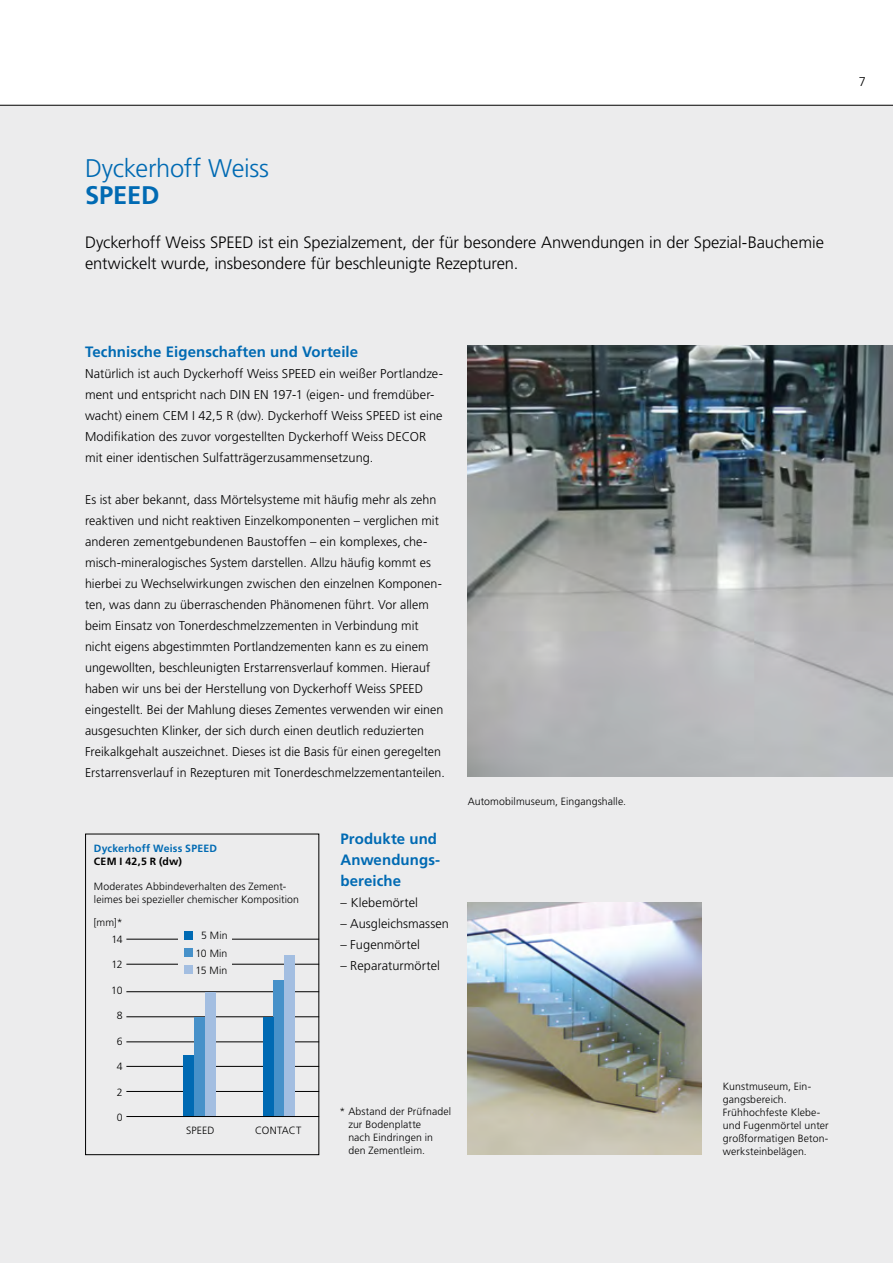
<style>
.page{position:relative;width:893px;height:1263px;background:#fff}
.page>*{position:absolute;margin:0;border:0;box-sizing:border-box;transform-origin:0 0}
.t1{font:300 25.5px "Frutiger LT Std";letter-spacing:-.01em;color:#006ab3}
.t2{font:700 25.5px "Frutiger LT Std";letter-spacing:-.005em;color:#006ab3}
.t3{font:300 16.5px/21px "Frutiger LT Std";letter-spacing:-.005em;color:#000}
.t4{font:700 15px/21px "Frutiger LT Std";letter-spacing:.005em;color:#006ab3}
.t5{font:300 12.75px/21px "Frutiger LT Std";letter-spacing:.005em;color:#000}
.t6{font:300 10.5px/12.9px "Frutiger LT Std";letter-spacing:.01em;color:#000}
.t7{font:700 10.5px "Frutiger LT Std";letter-spacing:.02em;color:#006ab3}
.t8{font:700 10.5px "Frutiger LT Std";letter-spacing:.025em;color:#000}
</style>
<div class="page">
<div style="left:0;top:105px;width:893px;height:1158px;background:#ececed"></div>
<hr style="left:0;top:105px;width:893px;height:1px;background:#000">
<div style="left:85px;top:834px;width:234px;height:321px;border:1px solid #000"></div>
<hr style="left:126px;top:964px;width:193px;height:1px;background:#000">
<hr style="left:126px;top:991px;width:193px;height:1px;background:#000">
<hr style="left:126px;top:1016px;width:193px;height:1px;background:#000">
<hr style="left:126px;top:1041px;width:193px;height:1px;background:#000">
<hr style="left:126px;top:1066px;width:193px;height:1px;background:#000">
<hr style="left:126px;top:1091px;width:193px;height:1px;background:#000">
<div style="left:194px;top:1017px;width:11px;height:99px;background:#4791c9"></div>
<div style="left:184px;top:1055px;width:10px;height:61px;background:#006ab3"></div>
<div style="left:205px;top:992px;width:10px;height:124px;background:#a3bee1"></div>
<div style="left:273px;top:980px;width:11px;height:136px;background:#4791c9"></div>
<div style="left:263px;top:1017px;width:10px;height:99px;background:#006ab3"></div>
<div style="left:284px;top:955px;width:11px;height:161px;background:#a3bee1"></div>
<hr style="left:126px;top:939px;width:193px;height:1px;background:#000">
<hr style="left:126px;top:1116px;width:193px;height:1px;background:#000">
<div style="left:178px;top:931px;width:54px;height:49px;background:#ececed"></div>
<div style="left:184px;top:931px;width:8px;height:8px;background:#006ab3"></div>
<div style="left:184px;top:948px;width:8px;height:8px;background:#4791c9"></div>
<div style="left:184px;top:966px;width:8px;height:8px;background:#a3bee1"></div>
<img style="left:468px;top:345px;width:425px;height:432px">
<img style="left:468px;top:902px;width:234px;height:253px">
<h1 class="t1" style="left:85px;top:153px;width:186px">Dyckerhoff Weiss</h1>
<h1 class="t2" style="left:85px;top:180px;width:76px">SPEED</h1>
<p class="t3" style="left:85px;top:232px;width:740px">Dyckerhoff Weiss SPEED ist ein Spezialzement, der für besondere Anwendungen in der Spezial-Bauchemie entwickelt wurde, insbesondere für beschleunigte Rezepturen.</p>
<p class="t4" style="left:85px;top:341px;width:275px">Technische Eigenschaften und Vorteile</p>
<p class="t5" style="left:85px;top:363px;width:359px">Natürlich ist auch Dyckerhoff Weiss SPEED ein weißer Portlandze&shy;ment und entspricht nach DIN EN 197-1 (eigen- und fremdüber&shy;wacht) einem CEM I 42,5 R (dw). Dyckerhoff Weiss SPEED ist eine Modifikation des zuvor vorgestellten Dyckerhoff Weiss DECOR mit einer identischen Sulfatträgerzusammensetzung.</p>
<p class="t5" style="left:85px;top:489px;width:361px">Es ist aber bekannt, dass Mörtelsysteme mit häufig mehr als zehn reaktiven und nicht reaktiven Einzelkomponenten – verglichen mit anderen zementgebundenen Baustoffen – ein komplexes, che&shy;misch-mineralogisches System darstellen. Allzu häufig kommt es hierbei zu Wechselwirkungen zwischen den einzelnen Komponen&shy;ten, was dann zu überraschenden Phänomenen führt. Vor allem beim Einsatz von Tonerdeschmelzzementen in Verbindung mit nicht eigens abgestimmten Portlandzementen kann es zu einem ungewollten, beschleunigten Erstarrensverlauf kommen. Hierauf haben wir uns bei der Herstellung von Dyckerhoff Weiss SPEED eingestellt. Bei der Mahlung dieses Zementes verwenden wir einen ausgesuchten Klinker, der sich durch einen deutlich reduzierten Freikalkgehalt auszeichnet. Dieses ist die Basis für einen geregelten Erstarrensverlauf in Rezepturen mit Tonerdeschmelzzementanteilen.</p>
<p class="t7" style="left:94px;top:842px;width:125px">Dyckerhoff Weiss SPEED</p>
<p class="t8" style="left:94px;top:855px;width:90px">CEM I 42,5 R (dw)</p>
<p class="t6" style="left:94px;top:880px;width:207px">Moderates Abbindeverhalten des Zement&shy;leimes bei spezieller chemischer Komposition</p>
<p class="t6" style="left:94px;top:913px;width:30px;line-height:17.2px;text-align:right">[mm]*<br>14</p>
<p class="t6" style="left:112px;top:958px;width:13px">12</p>
<p class="t6" style="left:111px;top:984px;width:13px">10</p>
<p class="t6" style="left:117px;top:1009px;width:7px">8</p>
<p class="t6" style="left:117px;top:1035px;width:7px">6</p>
<p class="t6" style="left:117px;top:1060px;width:7px">4</p>
<p class="t6" style="left:117px;top:1086px;width:7px">2</p>
<p class="t6" style="left:117px;top:1111px;width:7px">0</p>
<p class="t6" style="left:195px;top:927px;width:34px;line-height:17.2px;text-align:center">5 Min<br>10 Min<br>15 Min</p>
<p class="t6" style="left:186px;top:1124px;width:30px">SPEED</p>
<p class="t6" style="left:255px;top:1124px;width:48px">CONTACT</p>
<p class="t4" style="left:340px;top:828px;width:101px">Produkte und<br>Anwendungs&shy;bereiche</p>
<p class="t5" style="left:340px;top:892px;width:79px">– Klebemörtel</p>
<p class="t5" style="left:340px;top:913px;width:110px">– Ausgleichsmassen</p>
<p class="t5" style="left:340px;top:934px;width:81px">– Fugenmörtel</p>
<p class="t5" style="left:340px;top:955px;width:101px">– Reparaturmörtel</p>
<p class="t6" style="left:348px;top:1105px;width:104px;text-indent:-9px">* Abstand der Prüfnadel zur Bodenplatte<br>nach Eindringen in den Zementleim.</p>
<p class="t6" style="left:468px;top:795px;width:160px">Automobilmuseum, Eingangshalle.</p>
<p class="t6" style="left:723px;top:1080px;width:107px">Kunstmuseum, Ein&shy;gangsbereich.<br>Frühhochfeste Klebe&shy;und Fugenmörtel unter großformatigen Beton&shy;werksteinbelägen.</p>
<p class="t5" style="left:859px;top:71px;width:9px">7</p>
</div>
